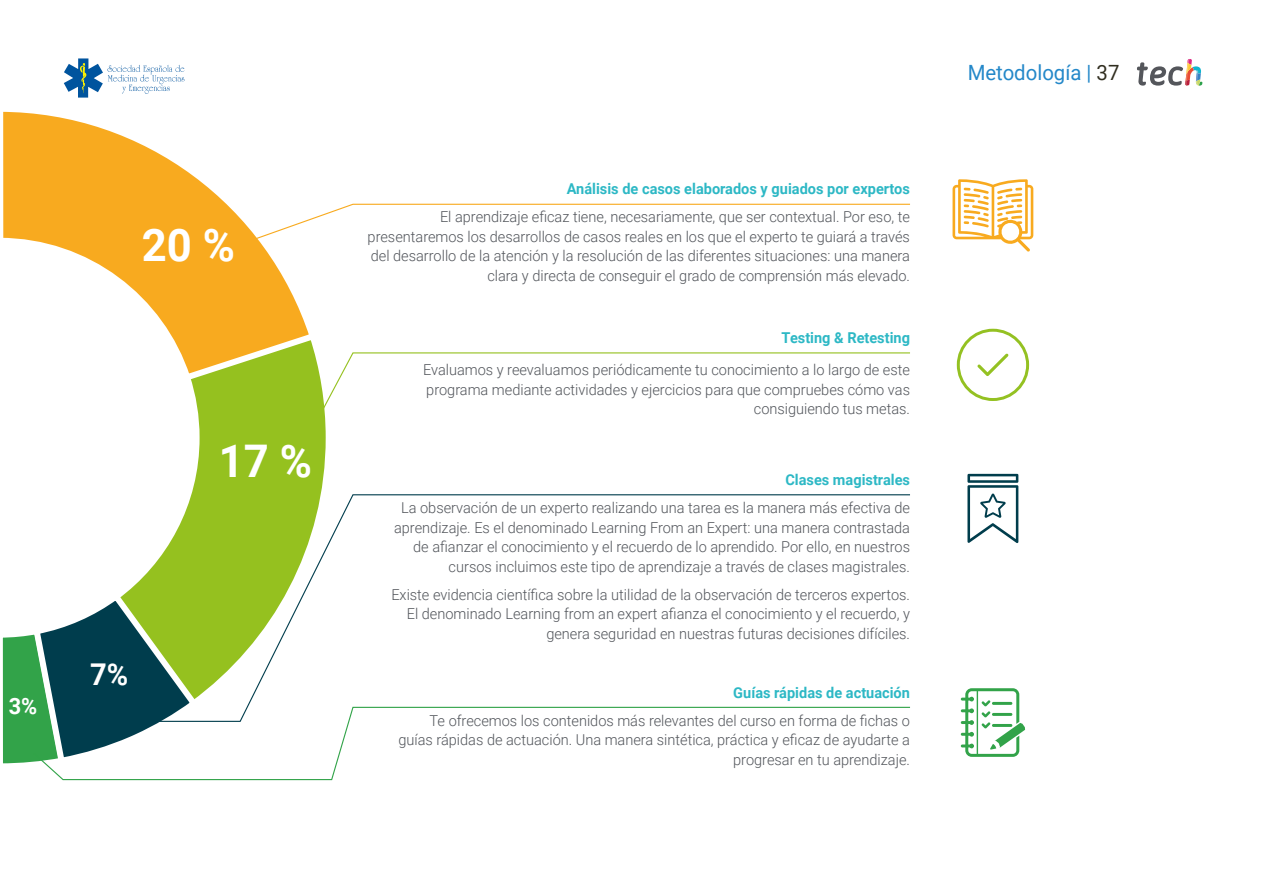
<style>
.page{position:relative;width:1263px;height:893px;background:#fff}
.page>*{position:absolute;margin:0;border:0;box-sizing:border-box;transform-origin:0 0}
.t1{font:700 45px "Roboto";color:#fff}
.t2{font:700 30px "Roboto";color:#fff}
.t3{font:700 22.5px "Roboto";color:#fff}
.t4{font:21px "Roboto";color:#2488c9}
.t5{font:300 15px/19.5px "Roboto";color:#52555b;text-align:right}
.t6{font:700 15px "Roboto";color:#2db8c5}
.s1{color:#312e20}
</style>
<div class="page">
<svg style="left:64px;top:58px;width:120px;height:40px"></svg>
<svg style="left:1137px;top:59px;width:65px;height:27px"></svg>
<svg style="left:191px;top:385px;width:134px;height:109px;background:#9ec633"></svg>
<svg style="left:6px;top:111px;width:309px;height:274px"></svg>
<svg style="left:3px;top:111px;width:3px;height:127px"></svg>
<svg style="left:2px;top:601px;width:116px;height:163px"></svg>
<svg style="left:239px;top:352px;width:671px;height:109px"></svg>
<svg style="left:118px;top:494px;width:792px;height:212px"></svg>
<svg style="left:32px;top:706px;width:878px;height:75px"></svg>
<svg style="left:220px;top:203px;width:690px;height:49px"></svg>
<svg style="left:952px;top:179px;width:81px;height:73px"></svg>
<svg style="left:967px;top:474px;width:51px;height:69px"></svg>
<svg style="left:957px;top:329px;width:72px;height:72px"></svg>
<svg style="left:961px;top:688px;width:64px;height:69px"></svg>
<h1 class="t1" style="left:142px;top:213px;width:95px">20 %</h1>
<h1 class="t1" style="left:219px;top:429px;width:95px">17 %</h1>
<h3 class="t3" style="left:9px;top:690px;width:30px">3%</h3>
<h2 class="t2" style="left:90px;top:653px;width:40px">7%</h2>
<p class="t6" style="left:567px;top:178px;width:345px">Análisis de casos elaborados y guiados por expertos</p>
<p class="t5" style="left:368px;top:207px;width:544px">El aprendizaje eficaz tiene, necesariamente, que ser contextual. Por eso, te presentaremos los desarrollos de casos reales en los que el experto te guiará a través del desarrollo de la atención y la resolución de las diferentes situaciones: una manera clara y directa de conseguir el grado de comprensión más elevado.</p>
<p class="t6" style="left:782px;top:327px;width:130px">Testing &amp; Retesting</p>
<p class="t5" style="left:423px;top:359px;width:488px">Evaluamos y reevaluamos periódicamente tu conocimiento a lo largo de este programa mediante actividades y ejercicios para que compruebes cómo vas consiguiendo tus metas.</p>
<p class="t6" style="left:785px;top:469px;width:126px">Clases magistrales</p>
<p class="t5" style="left:394px;top:497px;width:517px">La observación de un experto realizando una tarea es la manera más efectiva de aprendizaje. Es el denominado Learning From an Expert: una manera contrastada de afianzar el conocimiento y el recuerdo de lo aprendido. Por ello, en nuestros cursos incluimos este tipo de aprendizaje a través de clases magistrales.</p>
<p class="t5" style="left:391px;top:584px;width:520px">Existe evidencia científica sobre la utilidad de la observación de terceros expertos.<br>El denominado Learning from an expert afianza el conocimiento y el recuerdo, y genera seguridad en nuestras futuras decisiones difíciles.</p>
<p class="t6" style="left:733px;top:682px;width:178px">Guías rápidas de actuación</p>
<p class="t5" style="left:398px;top:710px;width:513px">Te ofrecemos los contenidos más relevantes del curso en forma de fichas o guías rápidas de actuación. Una manera sintética, práctica y eficaz de ayudarte a progresar en tu aprendizaje.</p>
<h3 class="t4" style="left:968px;top:57px;width:153px">Metodología | <span class="s1">37</span></h3>
</div>
